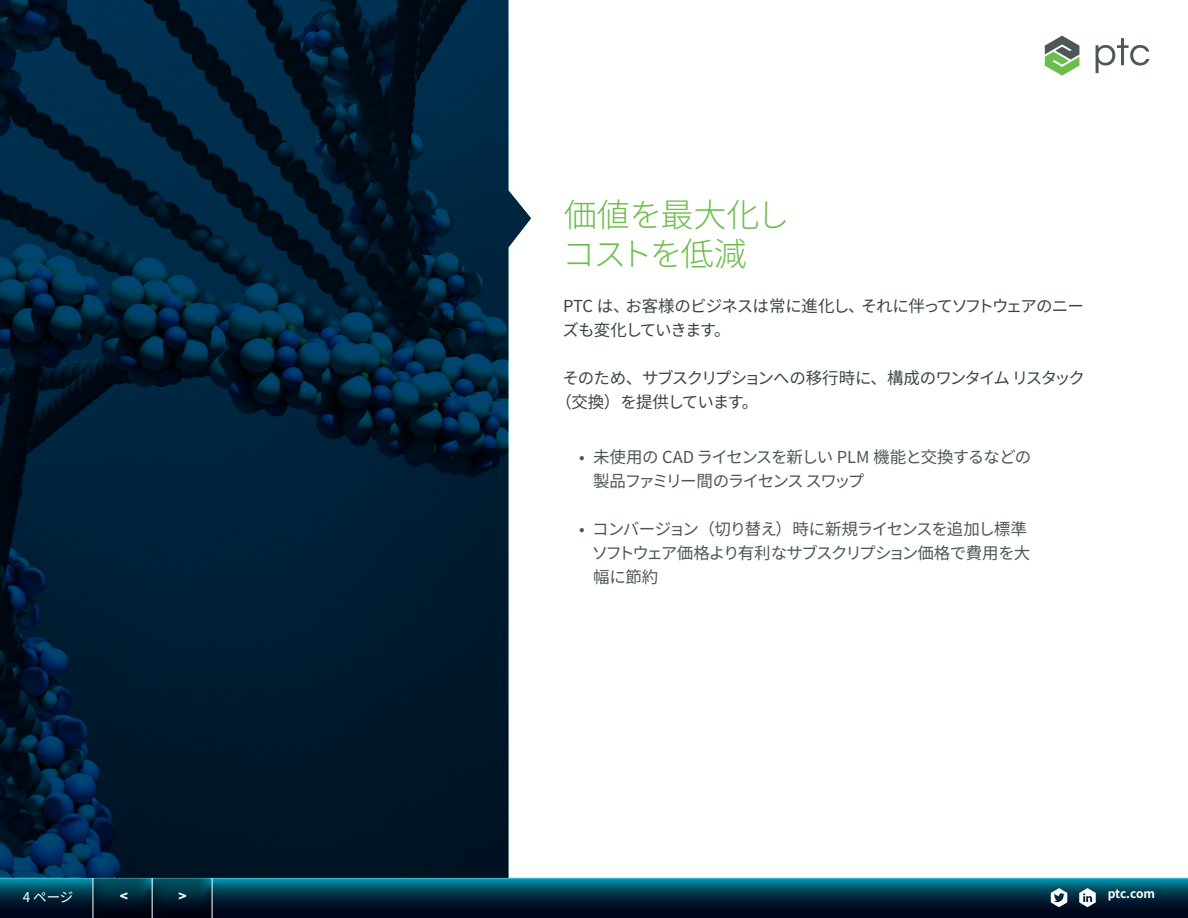
<style>
.page{position:relative;width:1188px;height:918px;background:#fff}
.page>*{position:absolute;margin:0;border:0;box-sizing:border-box;transform-origin:0 0}
.t1{font:300 33px/38.8px "Noto Sans CJ Kjp";letter-spacing:-.05em;color:#6cbe4c}
.t2{font:16.5px/24px "Noto Sans CJ Kjp";letter-spacing:-.07em;color:#4e5758}
.t3{font:16.5px/24px "Noto Sans CJ Kjp";letter-spacing:-.08em;color:#3c4647}
.t4{font:16.5px/24px "Noto Sans CJ Kjp";letter-spacing:-.06em;color:#3c4647}
.t5{font:13.5px "Noto Sans CJ Kjp";color:#fff}
.t6{font:900 13.5px "Noto Sans CJ Kjp";color:#fff}
.t7{font:700 12px "Noto Sans CJ Kjp";letter-spacing:-.025em;color:#fff}
</style>
<div class="page">
<svg style="left:0;top:878px;width:1188px;height:40px;background:#02354a"></svg>
<div style="left:152px;top:877px;width:61px;height:41px;background:#231f20;opacity:.5"></div>
<div style="left:93px;top:877px;width:60px;height:41px;background:#231f20;opacity:.5"></div>
<hr style="left:93px;top:878px;width:1px;height:40px;background:#fff">
<hr style="left:152px;top:878px;width:1px;height:40px;background:#fff">
<hr style="left:212px;top:878px;width:1px;height:40px;background:#fff">
<svg style="left:1079px;top:888px;width:17px;height:19px"></svg>
<svg style="left:1051px;top:888px;width:16px;height:19px"></svg>
<svg style="left:1045px;top:36px;width:34px;height:40px"></svg>
<svg style="left:1096px;top:38px;width:53px;height:35px"></svg>
<img style="left:0;top:0;width:531px;height:878px">
<h1 class="t1" style="left:562px;top:196px;width:230px">価値を最大化しコストを低減</h1>
<p class="t4" style="left:563px;top:294px;width:523px">PTC は、お客様のビジネスは常に進化し、それに伴ってソフトウェアのニーズも変化していきます。</p>
<p class="t3" style="left:555px;top:366px;width:531px;text-indent:7px">そのため、サブスクリプションへの移行時に、構成のワンタイム リスタック（交換）を提供しています。</p>
<p class="t2" style="left:593px;top:445px;width:440px">未使用の CAD ライセンスを新しい PLM 機能と交換するなどの製品ファミリー間のライセンス スワップ</p>
<p class="t2" style="left:592px;top:517px;width:440px">コンバージョン（切り替え）時に新規ライセンスを追加し標準ソフトウェア価格より有利なサブスクリプション価格で費用を大幅に節約</p>
<p class="t2" style="left:579px;top:445px;width:7px">•</p>
<p class="t2" style="left:579px;top:517px;width:7px">•</p>
<p class="t5" style="left:23px;top:889px;width:52px">4 ページ</p>
<p class="t6" style="left:120px;top:888px;width:10px">&lt;</p>
<p class="t6" style="left:178px;top:888px;width:10px">&gt;</p>
<p class="t7" style="left:1108px;top:886px;width:49px">ptc.com</p>
</div>
